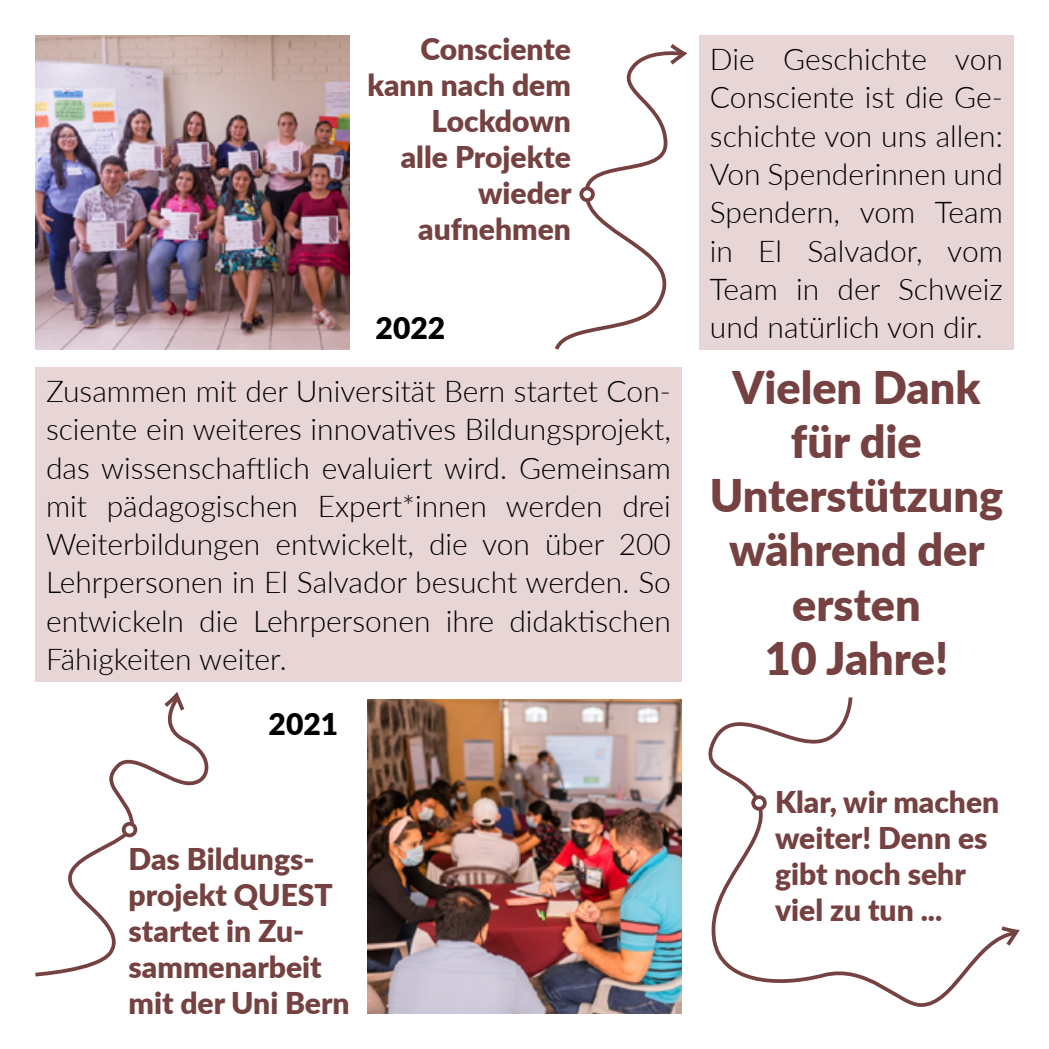
<style>
.page{position:relative;width:1049px;height:1049px;background:#fff}
.page>*{position:absolute;margin:0;border:0;box-sizing:border-box;transform-origin:0 0}
.t1{font:900 45px/54.2px "Lato";color:#754141;text-align:center}
.t2{font:300 30px/38.2px "Lato";color:#000;text-align:justify}
.t3{font:900 30px/36px "Lato";color:#754141}
.t4{font:900 30px "Lato";color:#000}
</style>
<div class="page">
<div style="left:35px;top:367px;width:646px;height:314px;background:#e8d5d5"></div>
<div style="left:699px;top:35px;width:314px;height:315px;background:#e8d5d5"></div>
<svg style="left:708px;top:697px;width:289px;height:310px"></svg>
<svg style="left:35px;top:715px;width:174px;height:262px"></svg>
<svg style="left:555px;top:51px;width:113px;height:299px"></svg>
<div style="left:753px;top:797px;width:12px;height:12px;background:#fff;border-radius:50%"></div>
<div style="left:751px;top:795px;width:16px;height:16px;border:4px solid #754141;border-radius:50%"></div>
<div style="left:581px;top:188px;width:12px;height:12px;background:#fff;border-radius:50%"></div>
<div style="left:579px;top:187px;width:16px;height:15px;border:4px solid #754141;border-radius:50%"></div>
<div style="left:124px;top:824px;width:11px;height:11px;background:#fff;border-radius:50%"></div>
<div style="left:122px;top:822px;width:15px;height:15px;border:4px solid #754141;border-radius:50%"></div>
<img style="left:367px;top:699px;width:314px;height:314px">
<img style="left:35px;top:35px;width:315px;height:315px">
<svg style="left:997px;top:926px;width:23px;height:20px"></svg>
<svg style="left:666px;top:44px;width:22px;height:24px"></svg>
<svg style="left:164px;top:695px;width:21px;height:20px"></svg>
<p class="t3" style="left:367px;top:29px;width:206px;text-align:right">Consciente kann nach dem<br>Lockdown<br>alle Projekte wieder aufnehmen</p>
<p class="t4" style="left:376px;top:305px;width:71px">2022</p>
<p class="t2" style="left:46px;top:371px;width:626px">Zusammen mit der Universität Bern startet Con&shy;sciente ein weiteres innovatives Bildungsprojekt, das wissenschaftlich evaluiert wird. Gemeinsam mit pädagogischen Expert*innen werden drei Weiterbildungen entwickelt, die von über 200<br>Lehrpersonen in El Salvador besucht werden. So entwickeln die Lehrpersonen ihre didaktischen Fähigkeiten weiter.</p>
<p class="t4" style="left:269px;top:701px;width:71px">2021</p>
<p class="t3" style="left:129px;top:839px;width:222px">Das Bildungs&shy;projekt QUEST startet in Zu&shy;sammenarbeit mit der Uni Bern</p>
<p class="t2" style="left:710px;top:39px;width:294px">Die Geschichte von Consciente ist die Ge&shy;schichte von uns allen:<br>Von Spenderinnen und Spendern, vom Team in El Salvador, vom Team in der Schweiz und natürlich von dir.</p>
<h1 class="t1" style="left:710px;top:358px;width:295px">Vielen Dank für die<br>Unterstützung während der ersten<br>10 Jahre!</h1>
<p class="t3" style="left:775px;top:783px;width:226px">Klar, wir machen weiter! Denn es gibt noch sehr viel zu tun ...</p>
</div>
